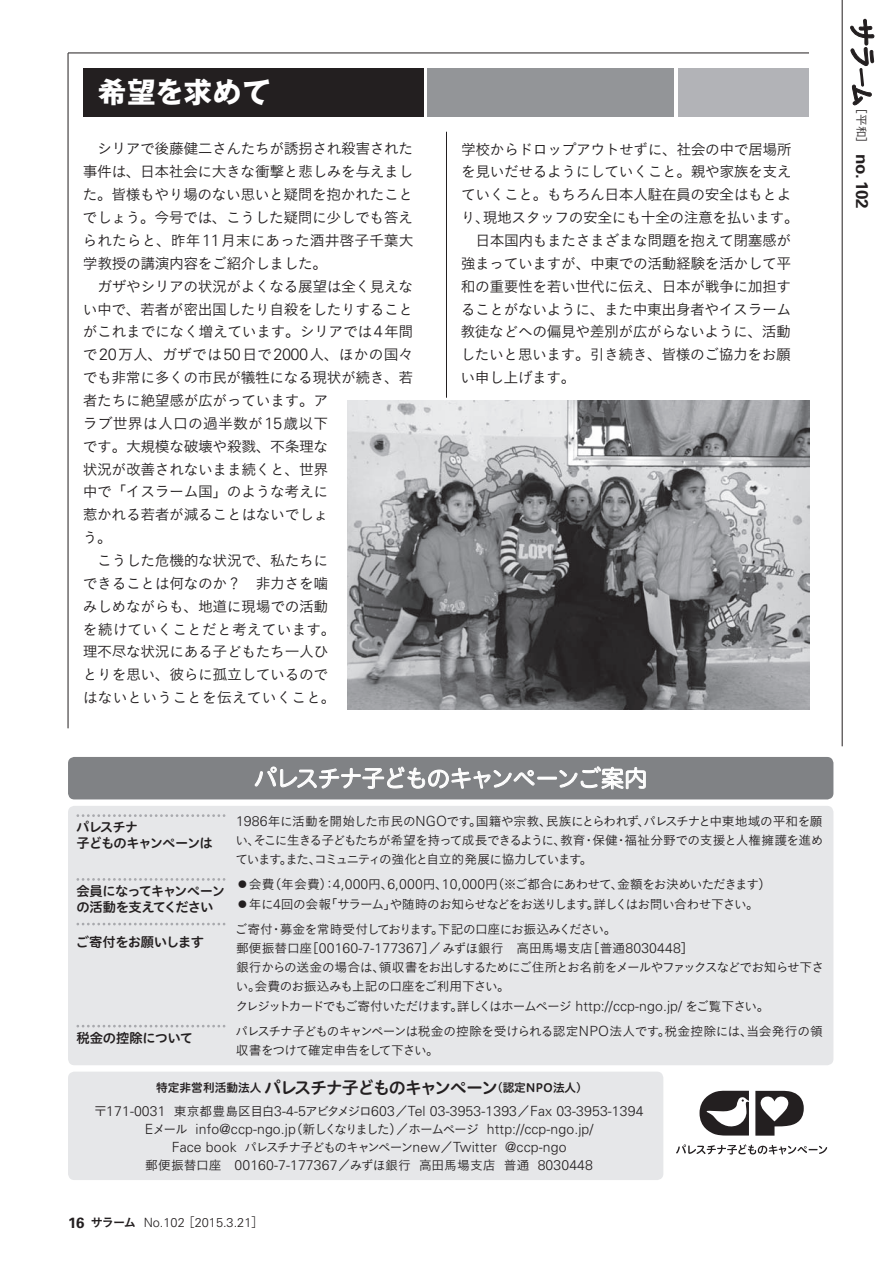
<style>
.page{position:relative;width:893px;height:1263px;background:#fff}
.page>*{position:absolute;margin:0;border:0;box-sizing:border-box;transform-origin:0 0}
.t1{font:700 28.65px "Gothic MB101 Pr 6";letter-spacing:.02em;color:#fff}
.t2{font:23.4px "Hiragino UD Sans R Std N W4";letter-spacing:-.065em;color:#fff}
.t3{font:700 16.95px "Univers";color:#231f20}
.t4{font:14.85px/22.8px "Koburina Go Std N W3";letter-spacing:-.035em;color:#231f20;text-align:justify}
.t5{font:14.85px "Koburina Go Std N W3";color:#231f20}
.t6{font:14.85px "Koburina Go Std N W3";letter-spacing:.005em;color:#231f20}
.t7{font:14.85px "Koburina Go Std N W3";letter-spacing:.01em;color:#231f20}
.t8{font:300 14.1px/18px "Univers";letter-spacing:.01em;color:#231f20;text-align:center}
.t9{font:13.35px/15.9px "Hiragino UD Sans R Std N W6";letter-spacing:-.06em;color:#231f20}
.t10{font:13.35px "Hiragino UD Sans R Std N W6";letter-spacing:-.03em;color:#231f20}
.t11{font:13.35px "Hiragino UD Sans R Std N W6";letter-spacing:-.015em;color:#231f20}
.t12{font:12.75px/19.2px "Koburina Go Std N W3";letter-spacing:-.065em;color:#231f20}
.t13{font:300 12.75px "Univers";color:#231f20}
.t14{font:11.7px "Hiragino UD Sans R Std N W6";color:#231f20}
.t15{font:11.7px "Koburina Go Std N W3";color:#231f20}
.s1{font-family:"Univers";font-weight:300;font-size:16.35px}
.s2{font-family:"Univers";font-weight:300;font-size:14.1px}
.s3{font-size:16.95px}
.s4{font-family:"Koburina Go Std N W3";font-weight:400;font-size:12.75px}
.s5{font-weight:700;font-size:14.85px}
.s6{font-family:"Koburina Go Std N W6";font-weight:400;font-size:12.15px}
.s7{font-family:"Shin Go Pr 6"}
</style>
<div class="page">
<div style="left:68px;top:757px;width:765px;height:42px;background:#808285;border-radius:6px"></div>
<div style="left:68px;top:806px;width:765px;height:259px;background:#e6e7e9;border-radius:6px"></div>
<div style="left:68px;top:1071px;width:595px;height:109px;background:#e6e7e9;border-radius:6px"></div>
<svg style="left:254px;top:766px;width:281px;height:23px"></svg>
<div style="left:537px;top:777px;width:20px;height:3px;border:1px solid #fff"></div>
<svg style="left:559px;top:766px;width:87px;height:24px"></svg>
<hr style="left:842px;top:0;width:1px;height:746px;background:#231f20">
<svg style="left:78px;top:878px;width:146px;height:3px"></svg>
<svg style="left:78px;top:923px;width:146px;height:2px"></svg>
<svg style="left:78px;top:1025px;width:146px;height:2px"></svg>
<svg style="left:78px;top:814px;width:146px;height:3px"></svg>
<div style="left:427px;top:68px;width:247px;height:49px;background:#939598"></div>
<div style="left:678px;top:68px;width:131px;height:49px;background:#b2b3b7"></div>
<hr style="left:68px;top:53px;width:741px;height:1px;background:#231f20">
<img style="left:348px;top:401px;width:461px;height:308px">
<hr style="left:68px;top:53px;width:1px;height:675px;background:#231f20">
<hr style="left:446px;top:132px;width:1px;height:265px;background:#231f20">
<svg style="left:850px;top:19px;width:25px;height:86px"></svg>
<div style="left:83px;top:68px;width:340px;height:49px;background:#231f20"></div>
<svg style="left:699px;top:1091px;width:50px;height:44px"></svg>
<svg style="left:755px;top:1091px;width:49px;height:44px"></svg>
<svg style="left:676px;top:1144px;width:151px;height:10px"></svg>
<h1 class="t1" style="left:98px;top:69px;width:174px">希望を求めて</h1>
<p class="t4" style="left:97px;top:137px;width:318px">シリアで後藤健二さんたちが誘拐され殺害された</p>
<p class="t4" style="left:83px;top:160px;width:333px">事件は、日本社会に大きな衝撃と悲しみを与えました。皆様もやり場のない思いと疑問を抱かれたことでしょう。今号では、こうした疑問に少しでも答えられたらと、昨年<span class="s1">11</span>月末にあった酒井啓子千葉大学教授の講演内容をご紹介しました。</p>
<p class="t4" style="left:97px;top:274px;width:318px">ガザやシリアの状況がよくなる展望は全く見えな</p>
<p class="t4" style="left:83px;top:297px;width:332px">い中で、若者が密出国したり自殺をしたりすること</p>
<p class="t4" style="left:83px;top:320px;width:332px">がこれまでになく増えています。シリアでは<span class="s1">4</span>年間</p>
<p class="t6" style="left:83px;top:343px;width:332px">で<span class="s1">20</span>万人、ガザでは<span class="s1">50</span>日で<span class="s1">2000</span>人、ほかの国々</p>
<p class="t4" style="left:83px;top:366px;width:332px">でも非常に多くの市民が犠牲になる現状が続き、若</p>
<p class="t4" style="left:83px;top:389px;width:247px">者たちに絶望感が広がっています。ア</p>
<p class="t7" style="left:83px;top:412px;width:247px">ラブ世界は人口の過半数が<span class="s1">15</span>歳以下</p>
<p class="t4" style="left:83px;top:434px;width:247px">です。大規模な破壊や殺戮、不条理な</p>
<p class="t4" style="left:83px;top:457px;width:247px">状況が改善されないまま続くと、世界</p>
<p class="t4" style="left:83px;top:480px;width:247px">中で「イスラーム国」のような考えに</p>
<p class="t4" style="left:83px;top:503px;width:247px">惹かれる若者が減ることはないでしょ</p>
<p class="t4" style="left:83px;top:526px;width:31px">う。</p>
<p class="t4" style="left:97px;top:549px;width:233px">こうした危機的な状況で、私たちに</p>
<p class="t4" style="left:83px;top:572px;width:247px">できることは何なのか？ 非力さを噛</p>
<p class="t4" style="left:83px;top:594px;width:247px">みしめながらも、地道に現場での活動</p>
<p class="t5" style="left:83px;top:618px;width:254px">を続けていくことだと考えています。</p>
<p class="t4" style="left:83px;top:640px;width:247px">理不尽な状況にある子どもたち一人ひ</p>
<p class="t4" style="left:83px;top:663px;width:247px">とりを思い、彼らに孤立しているので</p>
<p class="t5" style="left:83px;top:686px;width:254px">はないということを伝えていくこと。</p>
<p class="t4" style="left:461px;top:137px;width:332px">学校からドロップアウトせずに、社会の中で居場所</p>
<p class="t4" style="left:461px;top:160px;width:332px">を見いだせるようにしていくこと。親や家族を支え</p>
<p class="t4" style="left:461px;top:183px;width:332px">ていくこと。もちろん日本人駐在員の安全はもとよ</p>
<p class="t4" style="left:461px;top:206px;width:340px">り、現地スタッフの安全にも十全の注意を払います。</p>
<p class="t4" style="left:475px;top:229px;width:318px">日本国内もまたさまざまな問題を抱えて閉塞感が</p>
<p class="t4" style="left:461px;top:252px;width:332px">強まっていますが、中東での活動経験を活かして平</p>
<p class="t4" style="left:461px;top:274px;width:332px">和の重要性を若い世代に伝え、日本が戦争に加担す</p>
<p class="t4" style="left:461px;top:297px;width:332px">ることがないように、また中東出身者やイスラーム</p>
<p class="t4" style="left:461px;top:320px;width:332px">教徒などへの偏見や差別が広がらないように、活動</p>
<p class="t4" style="left:460px;top:343px;width:332px">したいと思います。引き続き、皆様のご協力をお願</p>
<p class="t4" style="left:460px;top:366px;width:117px">い申し上げます。</p>
<h2 class="t2" style="left:254px;top:761px;width:395px">パレスチナ子どものキャンペーンご案内</h2>
<p class="t12" style="left:235px;top:811px;width:590px;text-align:justify"><span class="s2">1986</span>年に活動を開始した市民の<span class="s2">NGO</span>です。国籍や宗教、民族にとらわれず、パレスチナと中東地域の平和を願い、そこに生きる子どもたちが希望を持って成長できるように、教育・保健・福祉分野での支援と人権擁護を進めています。また、コミュニティの強化と自立的発展に協力しています。</p>
<p class="t12" style="left:249px;top:875px;width:524px">会費（年会費）：<span class="s2">4,000</span>円、<span class="s2">6,000</span>円、<span class="s2">10,000</span>円（※ご都合にあわせて、金額をお決めいただきます）年に<span class="s2">4</span>回の会報「サラーム」や随時のお知らせなどをお送りします。詳しくはお問い合わせ下さい。</p>
<p class="t12" style="left:235px;top:919px;width:591px">ご寄付・募金を常時受付しております。下記の口座にお振込みください。<br>郵便振替口座［<span class="s2">00160-7-177367</span>］／みずほ銀行 高田馬場支店［普通<span class="s2">8030448</span>］<br>銀行からの送金の場合は、領収書をお出しするためにご住所とお名前をメールやファックスなどでお知らせ下さい。会費のお振込みも上記の口座をご利用下さい。<br>クレジットカードでもご寄付いただけます。詳しくはホームページ <span class="s2">http://ccp-ngo.jp/</span> をご覧下さい。</p>
<p class="t12" style="left:236px;top:1021px;width:589px">パレスチナ子どものキャンペーンは税金の控除を受けられる認定<span class="s2">NPO</span>法人です。税金控除には、当会発行の領収書をつけて確定申告をして下さい。</p>
<p class="t14" style="left:156px;top:1079px;width:433px">特定非営利活動法人 <span class="s3">パレスチナ子どものキャンペーン</span>（認定NPO法人）</p>
<p class="t8" style="left:94px;top:1101px;width:551px"><span class="s4">〒</span>171-0031 <span class="s4">東京都豊島区目白</span>3-4-5<span class="s4">アビタメジロ</span>603<span class="s4">／</span>Tel 03-3953-1393<span class="s4">／</span>Fax 03-3953-1394<br>E<span class="s4">メール</span> info@ccp-ngo.jp<span class="s4">（新しくなりました）／ホームページ</span> http://ccp-ngo.jp/<br>Face book <span class="s4">パレスチナ子どものキャンペーン</span>new<span class="s4">／</span>Twitter @ccp-ngo<br><span class="s4">郵便振替口座</span> 00160-7-177367<span class="s4">／みずほ銀行 高田馬場支店 普通</span> 8030448</p>
<p class="t9" style="left:76px;top:819px;width:138px">パレスチナ<br>子どものキャンペーンは</p>
<p class="t9" style="left:76px;top:882px;width:150px">会員になってキャンペーンの活動を支えてください</p>
<p class="t10" style="left:76px;top:932px;width:130px">ご寄付をお願いします</p>
<p class="t11" style="left:77px;top:1028px;width:118px">税金の控除について</p>
<p class="t13" style="left:68px;top:1215px;width:198px"><span class="s5">16</span> <span class="s6">サラーム</span> No.102 <span class="s7">［</span>2015.3.21<span class="s7">］</span></p>
<p class="t15" style="left:870px;top:102px;width:48px;rotate:90deg">［平和］</p>
<p class="t3" style="left:873px;top:154px;width:56px;rotate:90deg">no.102</p>
</div>
